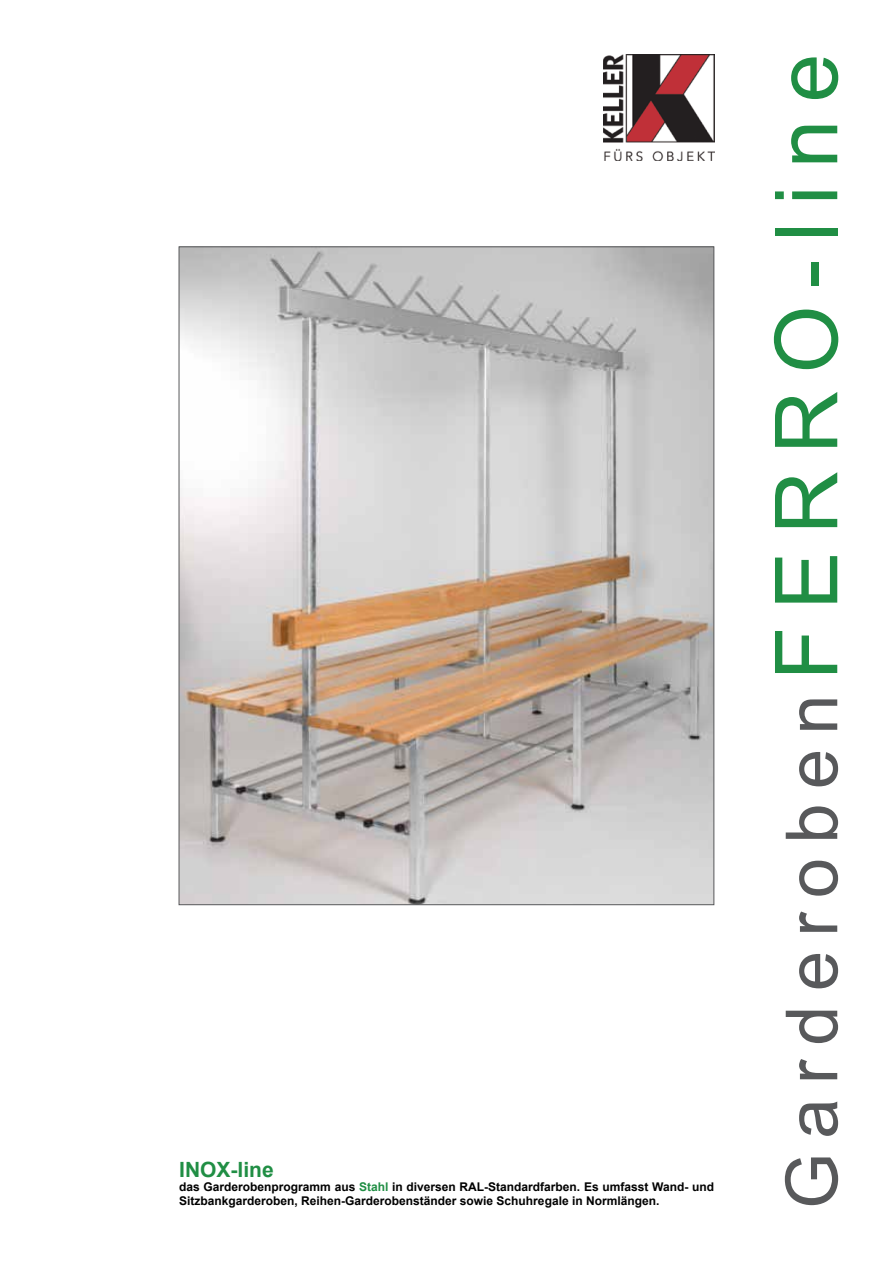
<style>
.page{position:relative;width:893px;height:1263px;background:#fff}
.page>*{position:absolute;margin:0;border:0;box-sizing:border-box;transform-origin:0 0}
.t1{font:72px "Arial";letter-spacing:.2em;color:#58595b}
.t2{font:700 21px "Arial";color:#208e44}
.t3{font:700 12px/14.4px "Arial";color:#000}
.s1{color:#208e44}
.s2{font-size:87px;color:#208e44}
</style>
<div class="page">
<img style="left:181px;top:249px;width:531px;height:654px">
<img style="left:603px;top:54px;width:111px;height:106px">
<h2 class="t2" style="left:179px;top:1155px;width:96px">INOX-line</h2>
<p class="t3" style="left:179px;top:1180px;width:536px">das Garderobenprogramm aus <span class="s1">Stahl</span> in diversen RAL-Standardfarben. Es umfasst Wand- und<br>Sitzbankgarderoben, Reihen-Garderobenständer sowie Schuhregale in Normlängen.</p>
<h1 class="t1" style="left:765px;top:1209px;width:1157px;rotate:-90deg">Garderoben<span class="s2">FERRO-line</span></h1>
</div>
